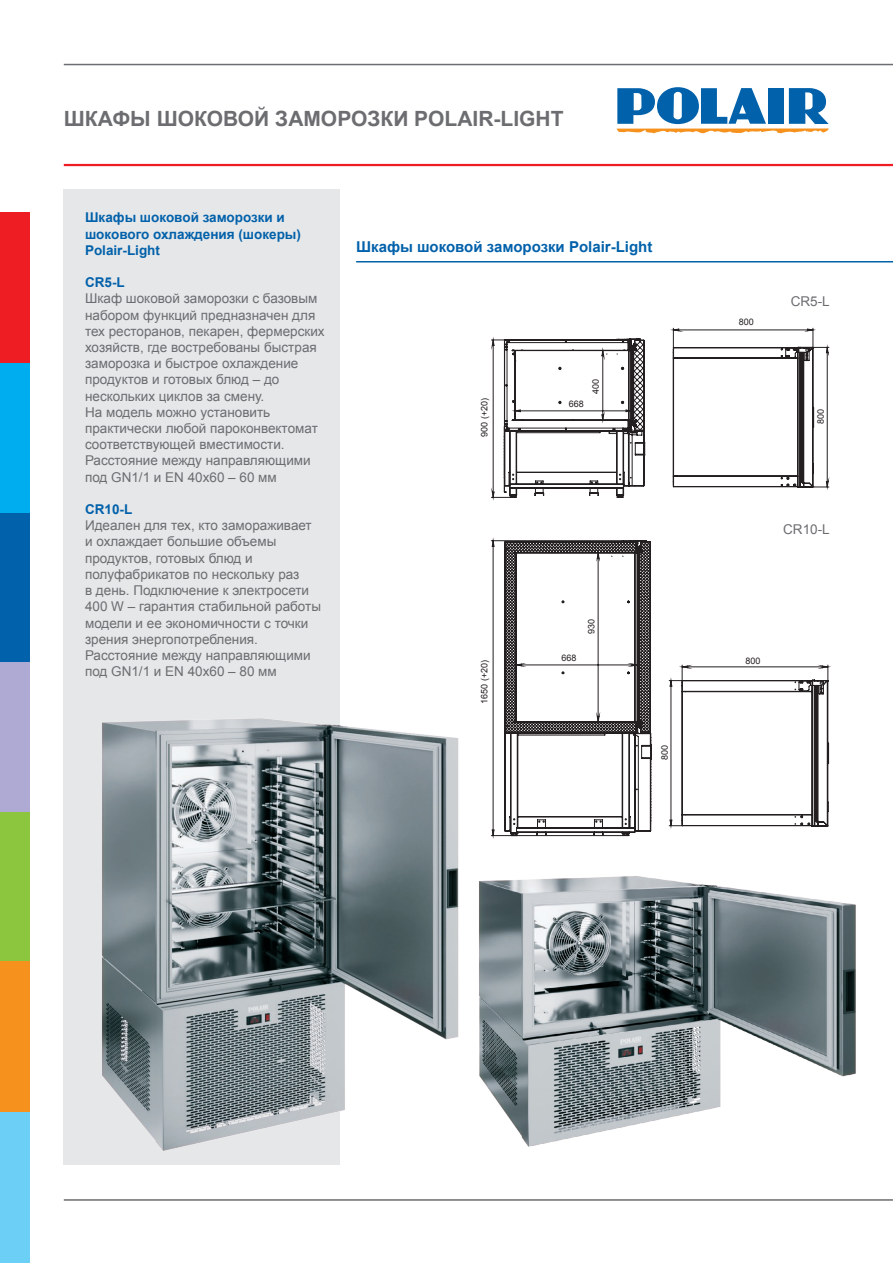
<style>
.page{position:relative;width:893px;height:1263px;background:#fff}
.page>*{position:absolute;margin:0;border:0;box-sizing:border-box;transform-origin:0 0}
.t1{font:700 21px "Arial";color:#6c6d70}
.t2{font:700 15px "Arial";color:#0161aa}
.t3{font:13.5px/16.2px "Arial";color:#6c6d70}
.t4{font:700 13.5px/16.2px "Arial";color:#0161aa}
.t5{font:9px "Arial";color:#231f20}
</style>
<div class="page">
<div style="left:0;top:512px;width:30px;height:150px;background:#0161aa"></div>
<div style="left:0;top:362px;width:30px;height:150px;background:#00aeef"></div>
<div style="left:0;top:662px;width:30px;height:150px;background:#afaad3"></div>
<div style="left:0;top:1112px;width:30px;height:151px;background:#6bcff6"></div>
<hr style="left:64px;top:1199px;width:829px;height:2px;background:#6c6d70">
<hr style="left:64px;top:64px;width:829px;height:1px;background:#6c6d70">
<hr style="left:64px;top:164px;width:829px;height:2px;background:#ee1d23">
<svg style="left:617px;top:87px;width:212px;height:47px"></svg>
<div style="left:0;top:213px;width:30px;height:150px;background:#ee1d23"></div>
<svg style="left:672px;top:328px;width:157px;height:160px"></svg>
<svg style="left:491px;top:338px;width:155px;height:160px"></svg>
<div style="left:64px;top:189px;width:276px;height:975px;background:#e6e7e9"></div>
<hr style="left:356px;top:261px;width:537px;height:1px;background:#0161aa">
<hr style="left:491px;top:540px;width:144px;height:1px;background:#231f20">
<svg style="left:492px;top:541px;width:2px;height:147px"></svg>
<svg style="left:504px;top:540px;width:325px;height:287px"></svg>
<img style="left:0;top:688px;width:693px;height:468px">
<img style="left:358px;top:846px;width:498px;height:310px">
<h1 class="t1" style="left:64px;top:104px;width:501px">ШКАФЫ ШОКОВОЙ ЗАМОРОЗКИ POLAIR-LIGHT</h1>
<p class="t4" style="left:85px;top:210px;width:217px">Шкафы шоковой заморозки и шокового охлаждения (шокеры)<br>Polair-Light</p>
<p class="t4" style="left:85px;top:275px;width:41px">CR5-L</p>
<p class="t3" style="left:85px;top:291px;width:241px">Шкаф шоковой заморозки с базовым набором функций предназначен для тех ресторанов, пекарен, фермерских хозяйств, где востребованы быстрая заморозка и быстрое охлаждение продуктов и готовых блюд – до нескольких циклов за смену.<br>На модель можно установить практически любой пароконвектомат соответствующей вместимости.<br>Расстояние между направляющими под GN1/1 и EN 40x60 – 60 мм</p>
<p class="t4" style="left:85px;top:502px;width:49px">CR10-L</p>
<p class="t3" style="left:85px;top:518px;width:237px">Идеален для тех, кто замораживает и охлаждает большие объемы продуктов, готовых блюд и полуфабрикатов по нескольку раз<br>в день. Подключение к электросети<br>400 W – гарантия стабильной работы модели и ее экономичности с точки зрения энергопотребления.<br>Расстояние между направляющими под GN1/1 и EN 40x60 – 80 мм</p>
<p class="t2" style="left:356px;top:237px;width:298px">Шкафы шоковой заморозки Polair-Light</p>
<p class="t5" style="left:478px;top:437px;width:40px;rotate:-90deg">900 (+20)</p>
<p class="t5" style="left:569px;top:398px;width:17px">668</p>
<p class="t5" style="left:590px;top:394px;width:17px;rotate:-90deg">400</p>
<p class="t5" style="left:478px;top:703px;width:45px;rotate:-90deg">1650 (+20)</p>
<p class="t5" style="left:561px;top:652px;width:17px">668</p>
<p class="t5" style="left:586px;top:634px;width:17px;rotate:-90deg">930</p>
<p class="t5" style="left:659px;top:760px;width:17px;rotate:-90deg">800</p>
<p class="t5" style="left:739px;top:316px;width:17px">800</p>
<p class="t3" style="left:791px;top:293px;width:41px">CR5-L</p>
<p class="t5" style="left:815px;top:424px;width:17px;rotate:-90deg">800</p>
<p class="t3" style="left:783px;top:521px;width:48px">CR10-L</p>
<p class="t5" style="left:746px;top:655px;width:17px">800</p>
</div>
